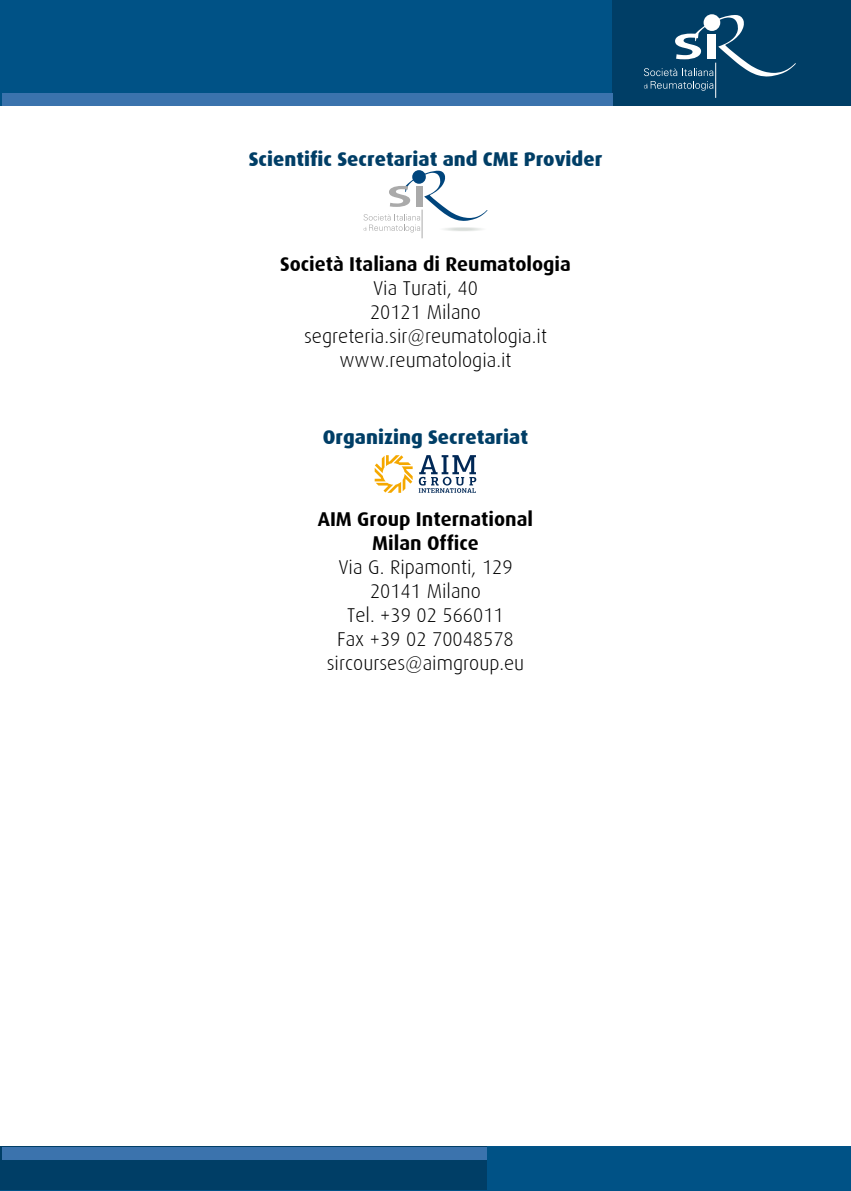
<style>
.page{position:relative;width:851px;height:1191px;background:#fff}
.page>*{position:absolute;margin:0;border:0;box-sizing:border-box;transform-origin:0 0}
.t1{font:300 20px/24px "Dax";color:#000;text-align:center}
.t2{font:700 20px/24px "Dax";color:#000;text-align:center}
.t3{font:800 20px "Dax";color:#003e66}
</style>
<div class="page">
<div style="left:0;top:0;width:850px;height:105px;background:#005286"></div>
<div style="left:612px;top:0;width:238px;height:105px;background:#003e66"></div>
<hr style="left:715px;top:63px;width:1px;height:35px;background:#fff">
<svg style="left:643px;top:15px;width:152px;height:76px"></svg>
<div style="left:0;top:1146px;width:850px;height:45px;background:#005286"></div>
<div style="left:0;top:1146px;width:486px;height:44px;background:#003e66"></div>
<div style="left:2px;top:93px;width:610px;height:12px;background:#3b73ad"></div>
<div style="left:2px;top:1146px;width:484px;height:13px;background:#3b73ad"></div>
<svg style="left:363px;top:171px;width:124px;height:67px"></svg>
<svg style="left:374px;top:455px;width:38px;height:38px"></svg>
<svg style="left:418px;top:455px;width:58px;height:38px"></svg>
<p class="t3" style="left:249px;top:147px;width:355px">Scientific Secretariat and CME Provider</p>
<p class="t2" style="left:280px;top:252px;width:292px">Società Italiana di Reumatologia</p>
<p class="t1" style="left:304px;top:276px;width:244px">Via Turati, 40<br>20121 Milano segreteria.sir@reumatologia.it www.reumatologia.it</p>
<p class="t3" style="left:323px;top:425px;width:207px">Organizing Secretariat</p>
<p class="t2" style="left:318px;top:507px;width:217px">AIM Group International<br>Milan Office</p>
<p class="t1" style="left:327px;top:555px;width:199px">Via G. Ripamonti, 129<br>20141 Milano<br>Tel. +39 02 566011<br>Fax +39 02 70048578 sircourses@aimgroup.eu</p>
</div>
